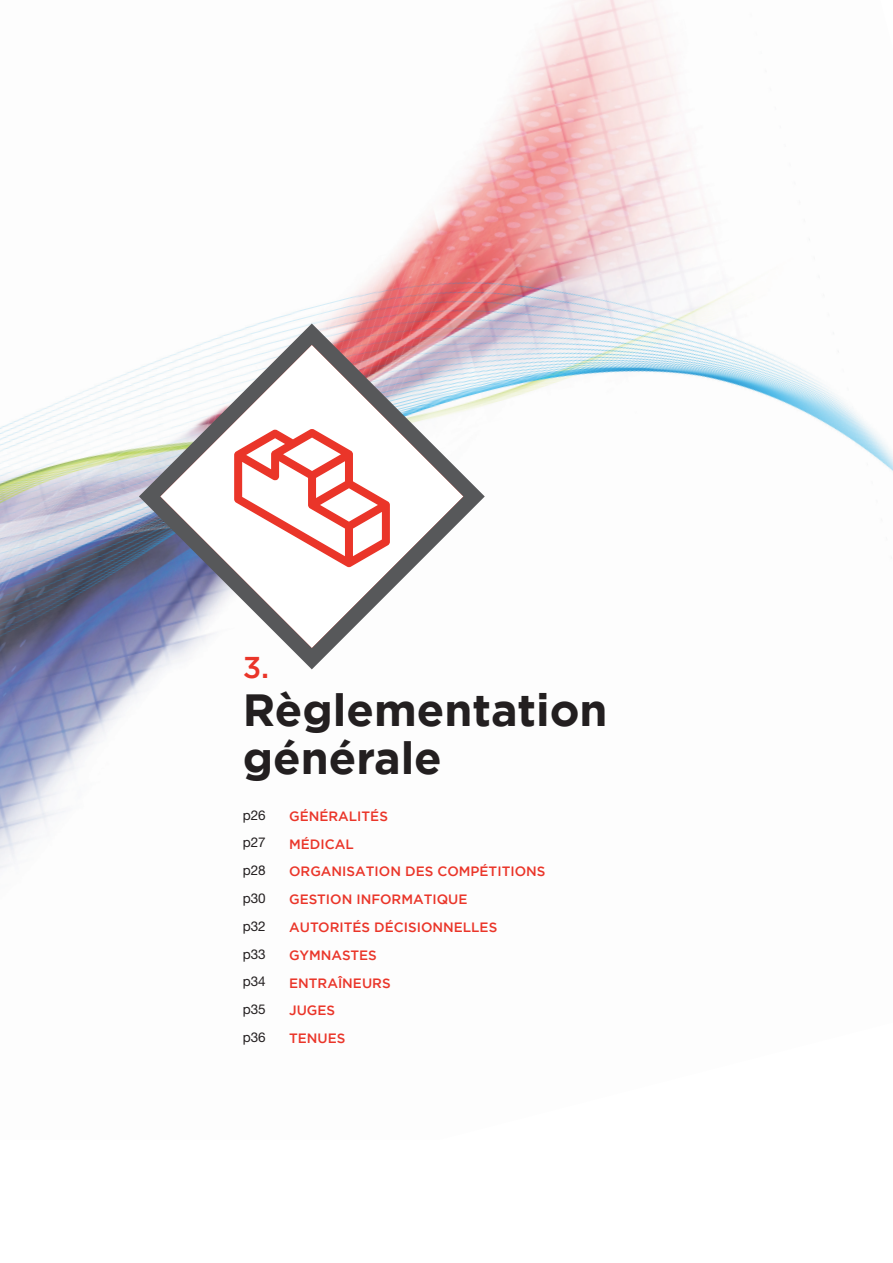
<style>
.page{position:relative;width:893px;height:1263px;background:#fff}
.page>*{position:absolute;margin:0;border:0;box-sizing:border-box;transform-origin:0 0}
.t1{font:700 45px/48px "Gotham";color:#231f20}
.t2{font:500 30px "Gotham";color:#ea3529}
.t3{font:500 13.5px "Gotham";color:#ea3529}
.t4{font:13.5px "Helvetica Neue LT Pro";color:#231f20}
</style>
<div class="page">
<img style="left:0;top:0;width:893px;height:869px">
<svg style="left:139px;top:323px;width:346px;height:346px"></svg>
<svg style="left:234px;top:429px;width:156px;height:138px"></svg>
<h2 class="t2" style="left:243px;top:648px;width:28px">3.</h2>
<h1 class="t1" style="left:243px;top:686px;width:366px">Règlementation générale</h1>
<p class="t4" style="left:243px;top:807px;width:25px">p26</p>
<p class="t3" style="left:289px;top:807px;width:100px">GÉNÉRALITÉS</p>
<p class="t4" style="left:243px;top:834px;width:25px">p27</p>
<p class="t3" style="left:289px;top:835px;width:66px">MÉDICAL</p>
<p class="t4" style="left:243px;top:862px;width:25px">p28</p>
<p class="t3" style="left:289px;top:863px;width:258px">ORGANISATION DES COMPÉTITIONS</p>
<p class="t4" style="left:243px;top:890px;width:25px">p30</p>
<p class="t3" style="left:289px;top:890px;width:180px">GESTION INFORMATIQUE</p>
<p class="t4" style="left:243px;top:918px;width:25px">p32</p>
<p class="t3" style="left:289px;top:918px;width:210px">AUTORITÉS DÉCISIONNELLES</p>
<p class="t4" style="left:243px;top:946px;width:25px">p33</p>
<p class="t3" style="left:289px;top:946px;width:89px">GYMNASTES</p>
<p class="t4" style="left:243px;top:974px;width:25px">p34</p>
<p class="t3" style="left:289px;top:974px;width:103px">ENTRAÎNEURS</p>
<p class="t4" style="left:243px;top:1001px;width:25px">p35</p>
<p class="t3" style="left:289px;top:1002px;width:48px">JUGES</p>
<p class="t4" style="left:243px;top:1029px;width:25px">p36</p>
<p class="t3" style="left:289px;top:1030px;width:58px">TENUES</p>
</div>
